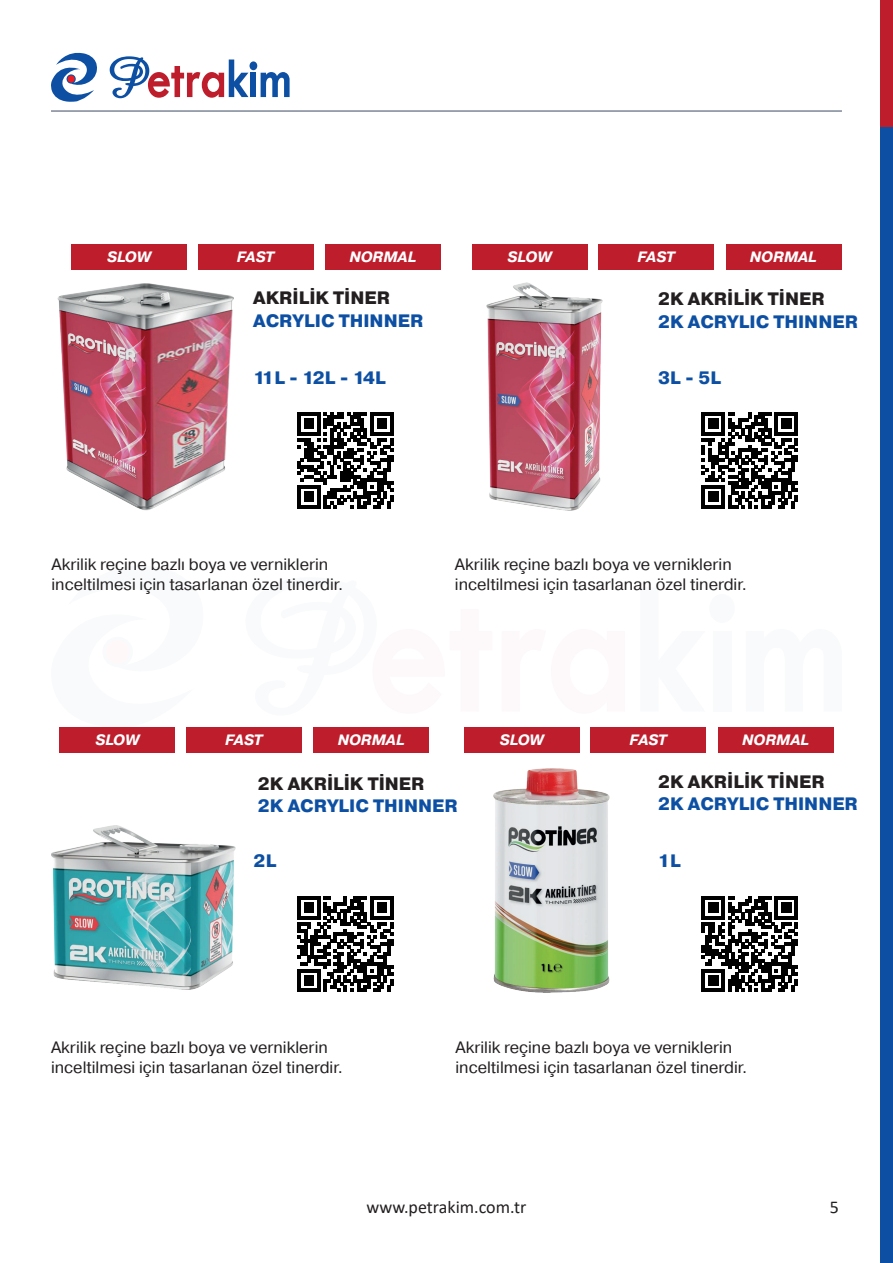
<style>
.page{position:relative;width:893px;height:1263px;background:#fff}
.page>*{position:absolute;margin:0;border:0;box-sizing:border-box;transform-origin:0 0}
.t1{font:800 18px "Pragmatica";color:#0d50a3}
.t2{font:800 18px "Pragmatica";color:#231f20}
.t3{font:18px "Calibri";color:#231f20}
.t4{font:800 18px "Pragmatica";letter-spacing:-.065em;color:#0d50a3}
.t5{font:16.5px/19.8px "Pragmatica";color:#231f20}
.t6{font:italic 700 15px "Pragmatica";color:#fff}
</style>
<div class="page">
<hr style="left:51px;top:110px;width:791px;height:2px;background:#7e8697">
<div style="left:106px;top:640px;width:23px;height:24px;background:#fef8f8;border-radius:50%"></div>
<svg style="left:51px;top:52px;width:46px;height:50px"></svg>
<div style="left:68px;top:75px;width:7px;height:8px;background:#ee1d23;border-radius:50%"></div>
<svg style="left:110px;top:56px;width:180px;height:42px"></svg>
<div style="left:880px;top:0;width:13px;height:1263px;background:#0d50a3"></div>
<div style="left:880px;top:0;width:13px;height:127px;background:#be1d2c"></div>
<img style="left:51px;top:826px;width:184px;height:164px">
<img style="left:494px;top:768px;width:116px;height:224px">
<svg style="left:297px;top:896px;width:96px;height:96px"></svg>
<svg style="left:702px;top:896px;width:96px;height:96px"></svg>
<div style="left:60px;top:727px;width:115px;height:26px;background:#be1d2c"></div>
<div style="left:464px;top:727px;width:115px;height:26px;background:#be1d2c"></div>
<div style="left:186px;top:727px;width:116px;height:26px;background:#be1d2c"></div>
<div style="left:591px;top:727px;width:115px;height:26px;background:#be1d2c"></div>
<div style="left:313px;top:727px;width:116px;height:26px;background:#be1d2c"></div>
<div style="left:718px;top:727px;width:115px;height:26px;background:#be1d2c"></div>
<img style="left:58px;top:284px;width:175px;height:227px">
<img style="left:487px;top:283px;width:115px;height:228px">
<svg style="left:297px;top:412px;width:96px;height:96px"></svg>
<svg style="left:702px;top:412px;width:96px;height:96px"></svg>
<div style="left:71px;top:244px;width:116px;height:26px;background:#be1d2c"></div>
<div style="left:472px;top:244px;width:115px;height:26px;background:#be1d2c"></div>
<div style="left:198px;top:244px;width:115px;height:26px;background:#be1d2c"></div>
<div style="left:598px;top:244px;width:116px;height:26px;background:#be1d2c"></div>
<div style="left:325px;top:244px;width:116px;height:26px;background:#be1d2c"></div>
<div style="left:726px;top:244px;width:115px;height:26px;background:#be1d2c"></div>
<p class="t6" style="left:107px;top:248px;width:45px">SLOW</p>
<p class="t6" style="left:237px;top:248px;width:39px">FAST</p>
<p class="t6" style="left:349px;top:248px;width:69px">NORMAL</p>
<p class="t6" style="left:508px;top:248px;width:45px">SLOW</p>
<p class="t6" style="left:637px;top:248px;width:39px">FAST</p>
<p class="t6" style="left:750px;top:248px;width:69px">NORMAL</p>
<p class="t2" style="left:253px;top:287px;width:138px">AKRİLİK TİNER</p>
<p class="t2" style="left:658px;top:288px;width:169px">2K AKRİLİK TİNER</p>
<p class="t1" style="left:253px;top:309px;width:172px">ACRYLIC THINNER</p>
<p class="t1" style="left:658px;top:311px;width:202px">2K ACRYLIC THINNER</p>
<p class="t4" style="left:253px;top:366px;width:134px">11L - 12L - 14L</p>
<p class="t1" style="left:658px;top:366px;width:65px">3L - 5L</p>
<p class="t5" style="left:51px;top:555px;width:293px">Akrilik reçine bazlı boya ve verniklerin inceltilmesi için tasarlanan özel tinerdir.</p>
<p class="t5" style="left:455px;top:555px;width:293px">Akrilik reçine bazlı boya ve verniklerin inceltilmesi için tasarlanan özel tinerdir.</p>
<p class="t6" style="left:95px;top:731px;width:45px">SLOW</p>
<p class="t6" style="left:225px;top:731px;width:39px">FAST</p>
<p class="t6" style="left:338px;top:731px;width:69px">NORMAL</p>
<p class="t6" style="left:500px;top:731px;width:45px">SLOW</p>
<p class="t6" style="left:630px;top:731px;width:39px">FAST</p>
<p class="t6" style="left:742px;top:731px;width:69px">NORMAL</p>
<p class="t2" style="left:257px;top:772px;width:169px">2K AKRİLİK TİNER</p>
<p class="t2" style="left:658px;top:770px;width:169px">2K AKRİLİK TİNER</p>
<p class="t1" style="left:257px;top:795px;width:202px">2K ACRYLIC THINNER</p>
<p class="t1" style="left:658px;top:793px;width:202px">2K ACRYLIC THINNER</p>
<p class="t1" style="left:253px;top:849px;width:25px">2L</p>
<p class="t1" style="left:658px;top:849px;width:25px">1L</p>
<p class="t5" style="left:51px;top:1038px;width:293px">Akrilik reçine bazlı boya ve verniklerin inceltilmesi için tasarlanan özel tinerdir.</p>
<p class="t5" style="left:455px;top:1038px;width:293px">Akrilik reçine bazlı boya ve verniklerin inceltilmesi için tasarlanan özel tinerdir.</p>
<p class="t3" style="left:366px;top:1194px;width:162px">www.petrakim.com.tr</p>
<p class="t3" style="left:830px;top:1194px;width:11px">5</p>
</div>
